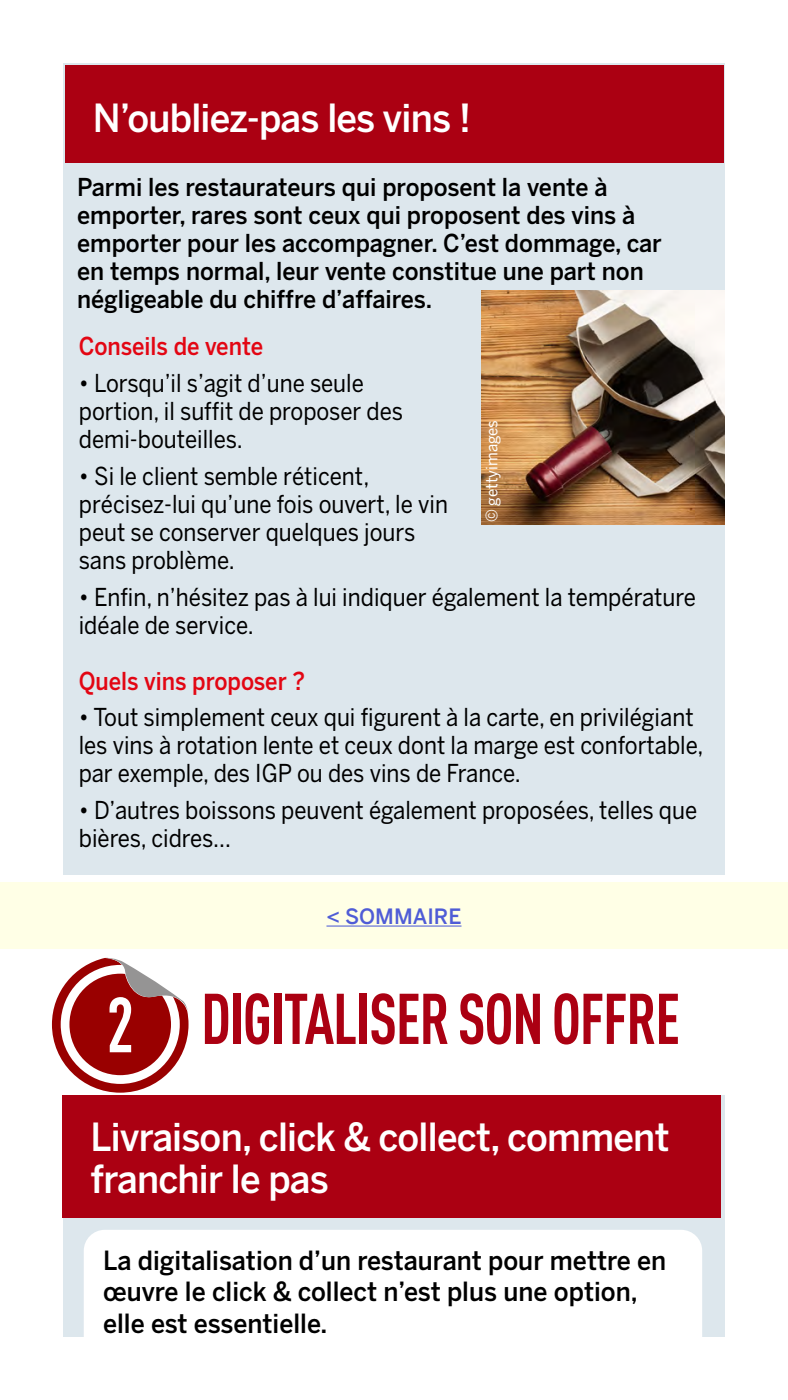
<style>
.page{position:relative;width:788px;height:1400px;background:#fff}
.page>*{position:absolute;margin:0;border:0;box-sizing:border-box;transform-origin:0 0}
._1___Titre_noir{font:700 condensed 76.65px "DIN Pro";color:#fff;scale:.89 1}
._1___Titre_noir-2{font:700 condensed 70.52px "DIN Pro";letter-spacing:-.02em;color:#ab0012;scale:.89 1}
.Texte_courant{font:500 38.5px/42px "Benton Sans";letter-spacing:-.02em;color:#fff;scale:.95 1}
.Texte_courant-2{font:500 26.25px/31.5px "Benton Sans";color:#000;scale:.95 1}
.Texte_courant-3{font:24.5px/28px "Benton Sans";color:#000;scale:.9 1}
.Texte_courant-4{font:500 24.5px/28px "Benton Sans";color:#000;scale:.95 1}
.Texte_courant-5{font:500 24.5px "Benton Sans";color:#e30613;scale:.9 1}
.t1{font:500 21px "Benton Sans";color:#4f5cd6}
.Texte_courant-6{font:15.75px "Benton Sans";color:#fff;scale:.95 1}
</style>
<div class="page">
<div style="left:63px;top:63px;width:661px;height:812px;background:#dde7ed"></div>
<div style="left:63px;top:1096px;width:661px;height:241px;background:#dde7ed"></div>
<div style="left:84px;top:1230px;width:618px;height:154px;background:#fff;border-radius:21px"></div>
<div style="left:65px;top:65px;width:658px;height:98px;background:#ab0012"></div>
<img style="left:481px;top:290px;width:243px;height:235px">
<svg style="left:52px;top:958px;width:136px;height:135px"></svg>
<div style="left:62px;top:1096px;width:658px;height:122px;background:#ab0012"></div>
<div style="left:0;top:882px;width:788px;height:67px;background:#ffffe6"></div>
<hr style="left:326px;top:926px;width:135px;height:1px;background:#4f5cd6">
<p class="Texte_courant" style="left:93px;top:97px;width:400px">N’oubliez-pas les vins !</p>
<p class="Texte_courant-4" style="left:77px;top:173px;width:617px">Parmi les restaurateurs qui proposent la vente à emporter, rares sont ceux qui proposent des vins à emporter pour les accompagner. C’est dommage, car en temps normal, leur vente constitue une part non négligeable du chiffre d’affaires.</p>
<p class="Texte_courant-5" style="left:79px;top:332px;width:206px">Conseils de vente</p>
<p class="Texte_courant-3" style="left:79px;top:369px;width:362px">• Lorsqu’il s’agit d’une seule portion, il suffit de proposer des demi-bouteilles.</p>
<p class="Texte_courant-3" style="left:79px;top:462px;width:411px">• Si le client semble réticent, précisez-lui qu’une fois ouvert, le vin peut se conserver quelques jours sans problème.</p>
<p class="Texte_courant-3" style="left:79px;top:582px;width:687px">• Enfin, n’hésitez pas à lui indiquer également la température idéale de service.</p>
<p class="Texte_courant-5" style="left:79px;top:666px;width:253px">Quels vins proposer ?</p>
<p class="Texte_courant-3" style="left:79px;top:703px;width:695px">• Tout simplement ceux qui figurent à la carte, en privilégiant les vins à rotation lente et ceux dont la marge est confortable, par exemple, des IGP ou des vins de France.</p>
<p class="Texte_courant-3" style="left:79px;top:796px;width:688px">• D’autres boissons peuvent également proposées, telles que bières, cidres…</p>
<p class="Texte_courant-6" style="left:482px;top:522px;width:109px;rotate:-90deg">© gettyimages</p>
<p class="t1" style="left:326px;top:904px;width:136px">&lt; SOMMAIRE</p>
<p class="_1___Titre_noir" style="left:106px;top:967px;width:32px">2</p>
<p class="_1___Titre_noir-2" style="left:201px;top:966px;width:539px">DIGITALISER SON OFFRE</p>
<p class="Texte_courant" style="left:90px;top:1116px;width:611px">Livraison, click &amp; collect, comment franchir le pas</p>
<p class="Texte_courant-2" style="left:103px;top:1244px;width:594px">La digitalisation d’un restaurant pour mettre en œuvre le click &amp; collect n’est plus une option, elle est essentielle.</p>
</div>
